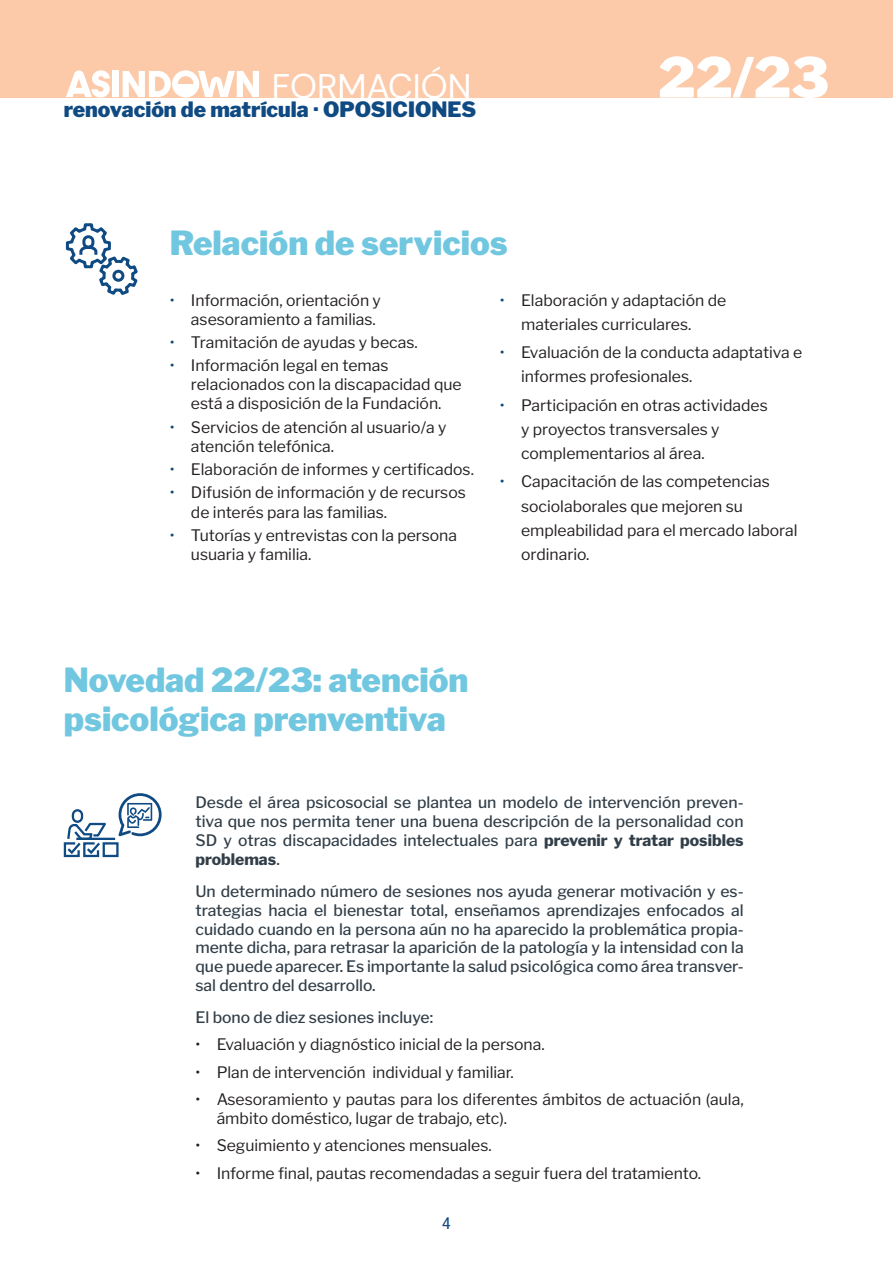
<style>
.page{position:relative;width:893px;height:1263px;background:#fff}
.page>*{position:absolute;margin:0;border:0;box-sizing:border-box;transform-origin:0 0}
.t1{font:900 54.9px "Libre Franklin";color:#fff}
.t2{font:34.05px "DM Sans";color:#fff}
.Titulares1_-_2022{font:900 33px/39.6px "Libre Franklin";color:#70c7df}
.t3{font:900 21px "Libre Franklin";color:#0f4a83}
.t4{font:condensed 16.5px "Helvetica Neue";color:#0f4a83;scale:1.09 1}
.guionado_-_2022{font:15.75px/24.2px "Libre Franklin";color:#231f20}
.TextoCpo_Oscuro_2022{font:500 15.75px/18.9px "Libre Franklin";color:#313e48;text-align:justify}
.s1{color:#0f4a83}
.s2{font-weight:800}
</style>
<div class="page">
<div style="left:0;top:0;width:893px;height:98px;background:#fccaa8"></div>
<div style="left:112px;top:71px;width:7px;height:26px;background:#fff"></div>
<svg style="left:123px;top:70px;width:136px;height:28px"></svg>
<svg style="left:66px;top:70px;width:44px;height:28px"></svg>
<svg style="left:65px;top:223px;width:73px;height:72px"></svg>
<svg style="left:63px;top:793px;width:99px;height:65px"></svg>
<h2 class="t2" style="left:272px;top:65px;width:201px">FORMACIÓN</h2>
<h1 class="t1" style="left:658px;top:35px;width:172px">22/23</h1>
<h3 class="t3" style="left:64px;top:93px;width:414px">renovación de matrícula · OPOSICIONES</h3>
<p class="Titulares1_-_2022" style="left:170px;top:220px;width:339px">Relación de servicios</p>
<p class="guionado_-_2022" style="left:191px;top:289px;width:191px;line-height:19px;text-indent:-21px"><span class="s1">•</span> Información, orientación y asesoramiento a familias.</p>
<p class="guionado_-_2022" style="left:170px;top:329px;width:249px"><span class="s1">•</span> Tramitación de ayudas y becas.</p>
<p class="guionado_-_2022" style="left:191px;top:355px;width:272px;line-height:19px;text-indent:-21px"><span class="s1">•</span> Información legal en temas relacionados con la discapacidad que está a disposición de la Fundación.</p>
<p class="guionado_-_2022" style="left:191px;top:416px;width:257px;line-height:19px;text-indent:-21px"><span class="s1">•</span> Servicios de atención al usuario/a y atención telefónica.</p>
<p class="guionado_-_2022" style="left:170px;top:456px;width:306px"><span class="s1">•</span> Elaboración de informes y certificados.</p>
<p class="guionado_-_2022" style="left:191px;top:482px;width:276px;line-height:19px;text-indent:-21px"><span class="s1">•</span> Difusión de información y de recursos de interés para las familias.</p>
<p class="guionado_-_2022" style="left:191px;top:524px;width:268px;line-height:19px;text-indent:-21px"><span class="s1">•</span> Tutorías y entrevistas con la persona usuaria y familia.</p>
<p class="guionado_-_2022" style="left:521px;top:286px;width:207px;text-indent:-21px"><span class="s1">•</span> Elaboración y adaptación de materiales curriculares.</p>
<p class="guionado_-_2022" style="left:521px;top:339px;width:283px;text-indent:-21px"><span class="s1">•</span> Evaluación de la conducta adaptativa e informes profesionales.</p>
<p class="guionado_-_2022" style="left:521px;top:391px;width:248px;text-indent:-21px"><span class="s1">•</span> Participación en otras actividades y proyectos transversales y complementarios al área.</p>
<p class="guionado_-_2022" style="left:521px;top:468px;width:278px;text-indent:-21px"><span class="s1">•</span> Capacitación de las competencias sociolaborales que mejoren su empleabilidad para el mercado laboral ordinario.</p>
<p class="Titulares1_-_2022" style="left:64px;top:657px;width:406px">Novedad 22/23: atención psicológica prenventiva</p>
<p class="TextoCpo_Oscuro_2022" style="left:195px;top:792px;width:550px">Desde el área psicosocial se plantea un modelo de intervención preven&shy;tiva que nos permita tener una buena descripción de la personalidad con SD y otras discapacidades intelectuales para <span class="s2">prevenir y tratar posibles problemas</span>.</p>
<p class="TextoCpo_Oscuro_2022" style="left:195px;top:880px;width:550px">Un determinado número de sesiones nos ayuda generar motivación y es&shy;trategias hacia el bienestar total, enseñamos aprendizajes enfocados al cuidado cuando en la persona aún no ha aparecido la problemática propia&shy;mente dicha, para retrasar la aparición de la patología y la intensidad con la que puede aparecer. Es importante la salud psicológica como área transver&shy;sal dentro del desarrollo.</p>
<p class="TextoCpo_Oscuro_2022" style="left:195px;top:1006px;width:239px">El bono de diez sesiones incluye:</p>
<p class="guionado_-_2022" style="left:195px;top:1031px;width:351px">• Evaluación y diagnóstico inicial de la persona.</p>
<p class="guionado_-_2022" style="left:195px;top:1058px;width:320px">• Plan de intervención individual y familiar.</p>
<p class="guionado_-_2022" style="left:217px;top:1088px;width:528px;line-height:18.9px;text-indent:-21px">• Asesoramiento y pautas para los diferentes ámbitos de actuación (aula, ámbito doméstico, lugar de trabajo, etc).</p>
<p class="guionado_-_2022" style="left:195px;top:1132px;width:298px">• Seguimiento y atenciones mensuales.</p>
<p class="guionado_-_2022" style="left:195px;top:1159px;width:507px">• Informe final, pautas recomendadas a seguir fuera del tratamiento.</p>
<p class="t4" style="left:442px;top:1214px;width:9px">4</p>
</div>
